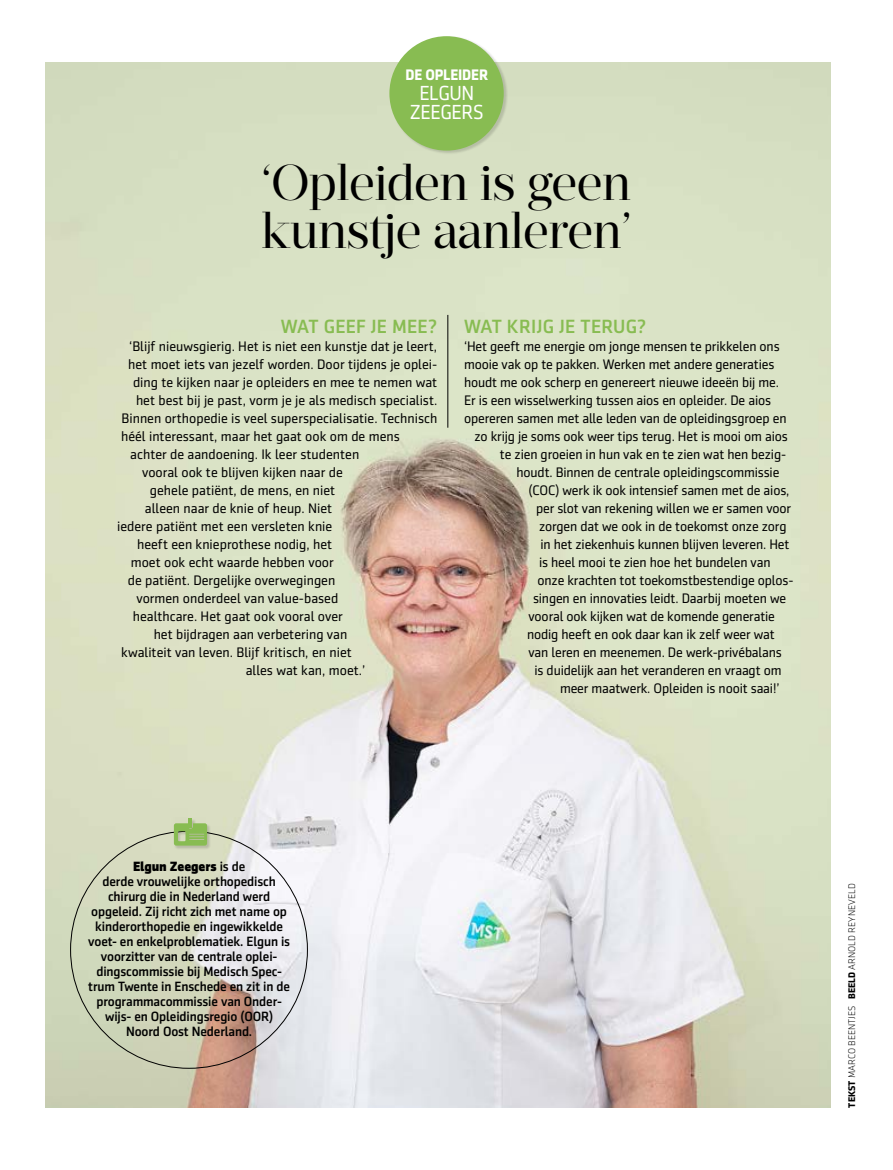
<style>
.page{position:relative;width:893px;height:1170px;background:#fff}
.page>*{position:absolute;margin:0;border:0;box-sizing:border-box;transform-origin:0 0}
.t1{font:50.25px/48px "Prumo Display";letter-spacing:-.01em;color:#000}
.t2{font:20.55px/18.9px "Sentico Sans DT";letter-spacing:-.025em;color:#fff;text-align:center;scale:.96 1}
.t3{font:500 19.35px "Sentico Sans DT";letter-spacing:.01em;color:#88bc52}
.t4{font:700 15.45px "Sentico Sans DT";letter-spacing:-.01em;color:#fff;scale:.96 1}
.t5{font:13.95px "Sentico Sans DT";letter-spacing:-.01em;color:#000}
.t6{font:500 13.65px/15px "Sentico Sans DT";letter-spacing:-.01em;color:#000;text-align:center}
.t7{font:300 9.75px "Sentico Sans DT";color:#000}
.s1{font-weight:800}
.s2{font-weight:700}
</style>
<div class="page">
<div style="left:495px;top:63px;width:344px;height:1044px;background:linear-gradient(to bottom,#fff,#fff)"></div>
<img style="left:45px;top:63px;width:785px;height:1044px">
<hr style="left:448px;top:315px;width:1px;height:112px;background:#000">
<div style="left:174px;top:818px;width:36px;height:31px;background:#000;opacity:.15"></div>
<svg style="left:174px;top:823px;width:33px;height:22px"></svg>
<hr style="left:188px;top:818px;width:4px;height:10px;background:#88bc52">
<div style="left:390px;top:36px;width:118px;height:118px;background:#000;opacity:.15"></div>
<div style="left:389px;top:36px;width:115px;height:115px;background:#88bc52;border-radius:50%"></div>
<p class="t4" style="left:406px;top:66px;width:88px">DE OPLEIDER</p>
<h2 class="t2" style="left:410px;top:84px;width:78px">ELGUN<br>ZEEGERS</h2>
<h1 class="t1" style="left:261px;top:159px;width:371px">‘Opleiden is geen kunstje aanleren’</h1>
<h3 class="t3" style="left:281px;top:315px;width:158px">WAT GEEF JE MEE?</h3>
<p class="t5" style="left:129px;top:338px;width:310px">‘Blijf nieuwsgierig. Het is niet een kunstje dat je leert,</p>
<p class="t5" style="left:128px;top:356px;width:311px">het moet iets van jezelf worden. Door tijdens je oplei-</p>
<p class="t5" style="left:133px;top:374px;width:306px">ding te kijken naar je opleiders en mee te nemen wat</p>
<p class="t5" style="left:136px;top:392px;width:303px">het best bij je past, vorm je je als medisch specialist.</p>
<p class="t5" style="left:122px;top:410px;width:317px">Binnen orthopedie is veel superspecialisatie. Technisch</p>
<p class="t5" style="left:121px;top:428px;width:280px">héél interessant, maar het gaat ook om de mens</p>
<p class="t5" style="left:130px;top:446px;width:231px">achter de aandoening. Ik leer studenten</p>
<p class="t5" style="left:142px;top:464px;width:202px">vooral ook te blijven kijken naar de</p>
<p class="t5" style="left:150px;top:482px;width:187px">gehele patiënt, de mens, en niet</p>
<p class="t5" style="left:145px;top:500px;width:189px">alleen naar de knie of heup. Niet</p>
<p class="t5" style="left:117px;top:518px;width:217px">iedere patiënt met een versleten knie</p>
<p class="t5" style="left:137px;top:536px;width:197px">heeft een knieprothese nodig, het</p>
<p class="t5" style="left:131px;top:554px;width:205px">moet ook echt waarde hebben voor</p>
<p class="t5" style="left:128px;top:572px;width:209px">de patiënt. Dergelijke overwegingen</p>
<p class="t5" style="left:136px;top:590px;width:203px">vormen onderdeel van value-based</p>
<p class="t5" style="left:133px;top:608px;width:212px">healthcare. Het gaat ook vooral over</p>
<p class="t5" style="left:154px;top:626px;width:195px">het bijdragen aan verbetering van</p>
<p class="t5" style="left:121px;top:644px;width:232px">kwaliteit van leven. Blijf kritisch, en niet</p>
<p class="t5" style="left:246px;top:662px;width:121px">alles wat kan, moet.’</p>
<h3 class="t3" style="left:464px;top:315px;width:184px">WAT KRIJG JE TERUG?</h3>
<p class="t5" style="left:464px;top:338px;width:317px">‘Het geeft me energie om jonge mensen te prikkelen ons</p>
<p class="t5" style="left:464px;top:356px;width:312px">mooie vak op te pakken. Werken met andere generaties</p>
<p class="t5" style="left:464px;top:374px;width:316px">houdt me ook scherp en genereert nieuwe ideeën bij me.</p>
<p class="t5" style="left:464px;top:392px;width:309px">Er is een wisselwerking tussen aios en opleider. De aios</p>
<p class="t5" style="left:464px;top:410px;width:324px">opereren samen met alle leden van de opleidingsgroep en</p>
<p class="t5" style="left:474px;top:428px;width:315px">zo krijg je soms ook weer tips terug. Het is mooi om aios</p>
<p class="t5" style="left:500px;top:446px;width:288px">te zien groeien in hun vak en te zien wat hen bezig-</p>
<p class="t5" style="left:516px;top:464px;width:264px">houdt. Binnen de centrale opleidingscommissie</p>
<p class="t5" style="left:528px;top:482px;width:263px">(COC) werk ik ook intensief samen met de aios,</p>
<p class="t5" style="left:536px;top:500px;width:257px">per slot van rekening willen we er samen voor</p>
<p class="t5" style="left:539px;top:518px;width:249px">zorgen dat we ook in de toekomst onze zorg</p>
<p class="t5" style="left:540px;top:536px;width:250px">in het ziekenhuis kunnen blijven leveren. Het</p>
<p class="t5" style="left:539px;top:554px;width:233px">is heel mooi te zien hoe het bundelen van</p>
<p class="t5" style="left:537px;top:572px;width:258px">onze krachten tot toekomstbestendige oplos-</p>
<p class="t5" style="left:533px;top:590px;width:255px">singen en innovaties leidt. Daarbij moeten we</p>
<p class="t5" style="left:528px;top:608px;width:248px">vooral ook kijken wat de komende generatie</p>
<p class="t5" style="left:527px;top:626px;width:249px">nodig heeft en ook daar kan ik zelf weer wat</p>
<p class="t5" style="left:528px;top:644px;width:255px">van leren en meenemen. De werk-privébalans</p>
<p class="t5" style="left:534px;top:662px;width:249px">is duidelijk aan het veranderen en vraagt om</p>
<p class="t5" style="left:560px;top:680px;width:221px">meer maatwerk. Opleiden is nooit saai!’</p>
<p class="t6" style="left:88px;top:858px;width:203px"><span class="s1">Elgun Zeegers</span> is de<br>derde vrouwelijke orthopedisch chirurg die in Nederland werd opgeleid. Zij richt zich met name op kinderorthopedie en ingewikkelde voet- en enkelproblematiek. Elgun is voorzitter van de centrale oplei&shy;dingscommissie bij Medisch Spec&shy;trum Twente in Enschede en zit in de programmacommissie van Onder&shy;wijs- en Opleidingsregio (OOR)<br>Noord Oost Nederland.</p>
<p class="t7" style="left:847px;top:1107px;width:225px;rotate:-90deg"><span class="s2">TEKST</span> MARCO BEENTJES <span class="s2">BEELD</span> ARNOLD REYNEVELD</p>
</div>
